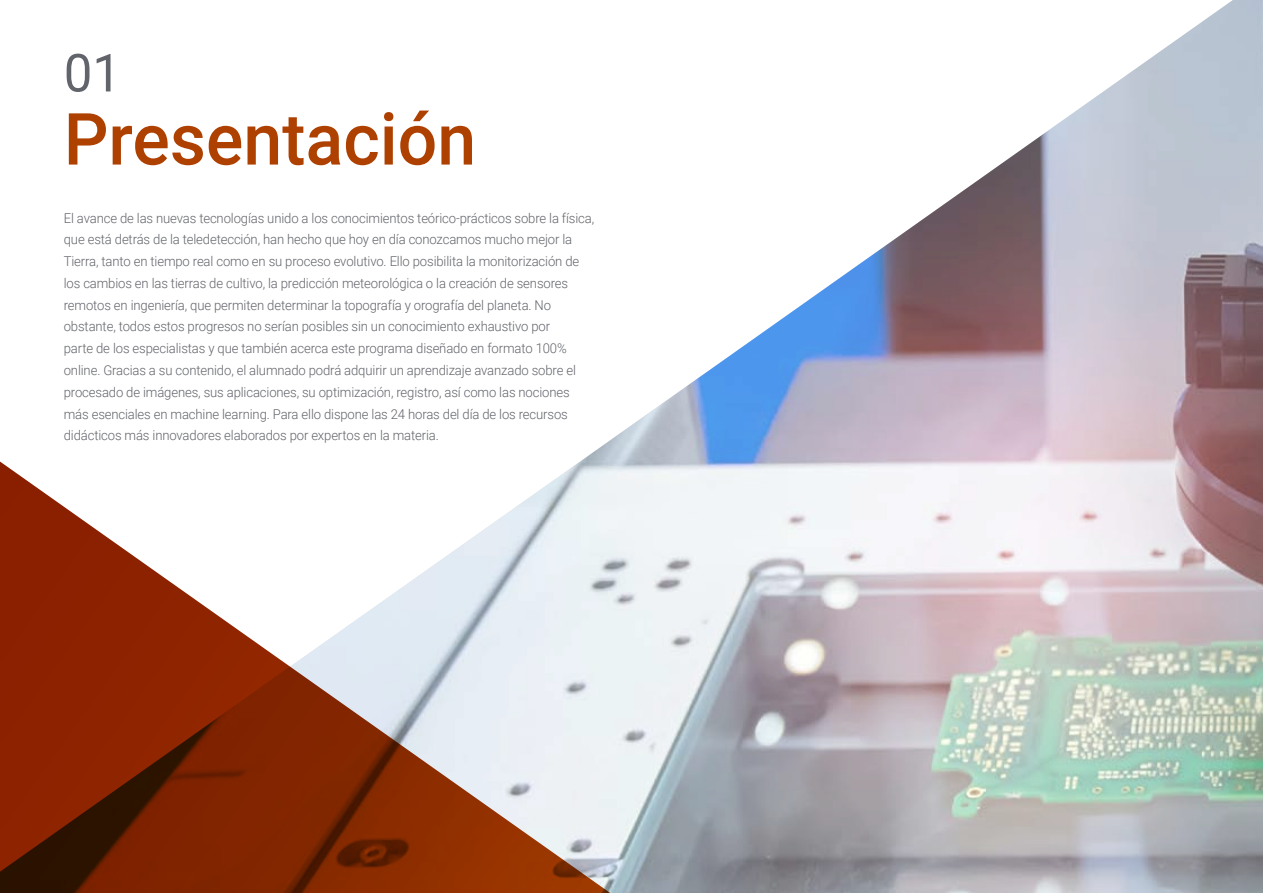
<style>
.page{position:relative;width:1263px;height:893px;background:#fff}
.page>*{position:absolute;margin:0;border:0;box-sizing:border-box;transform-origin:0 0}
.t1{font:500 72px "Roboto";color:#ae4000}
.t2{font:52.5px "Roboto";color:#61646a}
.t3{font:300 13.5px/21.8px "Roboto";letter-spacing:-.01em;color:#61646a}
</style>
<div class="page">
<img style="left:602px;top:0;width:661px;height:893px">
<svg style="left:0;top:446px;width:640px;height:447px"></svg>
<h2 class="t2" style="left:64px;top:36px;width:59px">01</h2>
<h1 class="t1" style="left:64px;top:89px;width:414px">Presentación</h1>
<p class="t3" style="left:64px;top:207px;width:532px">El avance de las nuevas tecnologías unido a los conocimientos teórico-prácticos sobre la física, que está detrás de la teledetección, han hecho que hoy en día conozcamos mucho mejor la Tierra, tanto en tiempo real como en su proceso evolutivo. Ello posibilita la monitorización de los cambios en las tierras de cultivo, la predicción meteorológica o la creación de sensores remotos en ingeniería, que permiten determinar la topografía y orografía del planeta. No obstante, todos estos progresos no serían posibles sin un conocimiento exhaustivo por<br>parte de los especialistas y que también acerca este programa diseñado en formato 100% online. Gracias a su contenido, el alumnado podrá adquirir un aprendizaje avanzado sobre el procesado de imágenes, sus aplicaciones, su optimización, registro, así como las nociones más esenciales en machine learning. Para ello dispone las 24 horas del día de los recursos didácticos más innovadores elaborados por expertos en la materia.</p>
</div>
